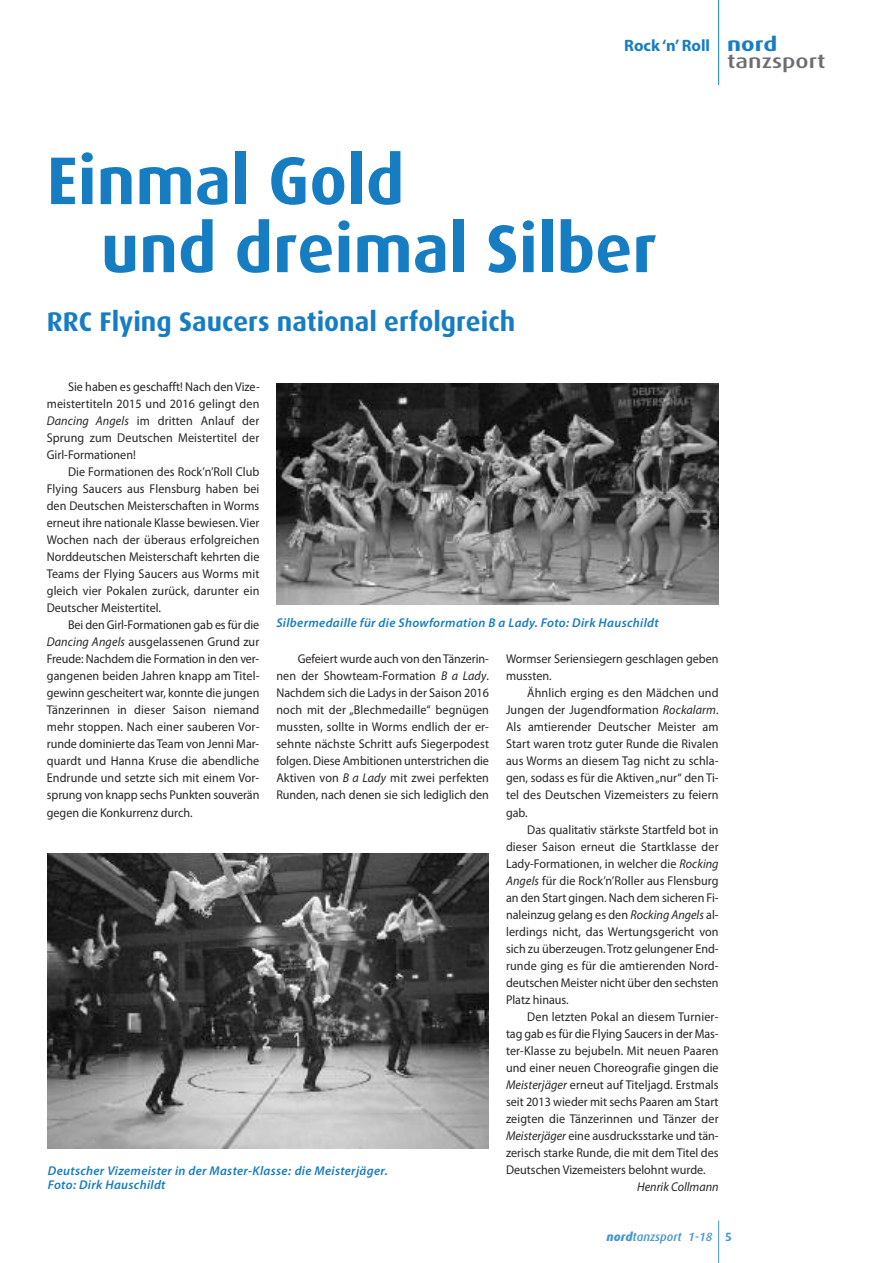
<style>
.page{position:relative;width:893px;height:1263px;background:#fff}
.page>*{position:absolute;margin:0;border:0;box-sizing:border-box;transform-origin:0 0}
.t1{font:700 67.5px/68.1px "Dax";color:#177dc2}
.t2{font:700 27px "Dax";color:#177dc2}
.t3{font:500 19.5px "Dax";color:#6c6d70;scale:1.25 1}
.t4{font:700 19.5px "Dax";color:#177dc2;scale:1.25 1}
.t5{font:700 16.5px "Myriad Pro";color:#177dc2}
.t6{font:12.75px/17px "Myriad Pro";color:#272526;text-align:justify;scale:.95 1}
.t7{font:italic 600 12.75px/14.9px "Myriad Pro";letter-spacing:.025em;color:#177dc2}
.t8{font:italic 12.75px "Myriad Pro";color:#272526;scale:.95 1}
.t9{font:italic 500 12px "Dax";color:#4697ce}
.s1{font-style:italic}
.s2{font-weight:800}
.s3{font-weight:700;font-style:normal}
</style>
<div class="page">
<hr style="left:718px;top:1220px;width:1px;height:43px;background:#4697ce">
<hr style="left:718px;top:0;width:1px;height:85px;background:#177dc2">
<img style="left:47px;top:854px;width:442px;height:294px">
<img style="left:276px;top:383px;width:442px;height:221px">
<p class="t5" style="left:624px;top:39px;width:87px">Rock‘n’Roll</p>
<h3 class="t4" style="left:727px;top:33px;width:42px">nord</h3>
<h3 class="t3" style="left:727px;top:50px;width:80px">tanzsport</h3>
<h1 class="t1" style="left:101px;top:147px;width:557px;text-indent:-54px">Einmal Gold<br>und dreimal Silber</h1>
<h2 class="t2" style="left:47px;top:306px;width:470px">RRC Flying Saucers national erfolgreich</h2>
<p class="t6" style="left:47px;top:379px;width:226px;text-indent:21px">Sie haben es geschafft! Nach den Vize&shy;meistertiteln 2015 und 2016 gelingt den <span class="s1">Dancing Angels</span> im dritten Anlauf der Sprung zum Deutschen Meistertitel der Girl-Formationen!</p>
<p class="t6" style="left:47px;top:464px;width:225px;text-indent:21px">Die Formationen des Rock’n’Roll Club Flying Saucers aus Flensburg haben bei den Deutschen Meisterschaften in Worms erneut ihre nationale Klasse bewiesen. Vier Wochen nach der überaus erfolgreichen Norddeutschen Meisterschaft kehrten die Teams der Flying Saucers aus Worms mit gleich vier Pokalen zurück, darunter ein Deutscher Meistertitel.</p>
<p class="t6" style="left:47px;top:618px;width:225px;text-indent:21px">Bei den Girl-Formationen gab es für die <span class="s1">Dancing Angels</span> ausgelassenen Grund zur Freude: Nachdem die Formation in den ver&shy;gangenen beiden Jahren knapp am Titel&shy;gewinn gescheitert war, konnte die jungen Tänzerinnen in dieser Saison niemand mehr stoppen. Nach einer sauberen Vor&shy;runde dominierte das Team von Jenni Mar&shy;quardt und Hanna Kruse die abendliche Endrunde und setzte sich mit einem Vor&shy;sprung von knapp sechs Punkten souverän gegen die Konkurrenz durch.</p>
<p class="t7" style="left:276px;top:617px;width:384px">Silbermedaille für die Showformation B a Lady. Foto: Dirk Hauschildt</p>
<p class="t6" style="left:276px;top:652px;width:225px;text-indent:21px">Gefeiert wurde auch von denTänzerin&shy;nen der Showteam-Formation <span class="s1">B a Lady</span>.<br>Nachdem sich die Ladys in der Saison 2016 noch mit der „Blechmedaille“ begnügen mussten, sollte in Worms endlich der er&shy;sehnte nächste Schritt aufs Siegerpodest folgen. Diese Ambitionen unterstrichen die Aktiven von <span class="s1">B a Lady</span> mit zwei perfekten Runden, nach denen sie sich lediglich den</p>
<p class="t6" style="left:506px;top:652px;width:225px">Wormser Seriensiegern geschlagen geben mussten.</p>
<p class="t6" style="left:506px;top:686px;width:225px;text-indent:21px">Ähnlich erging es den Mädchen und Jungen der Jugendformation <span class="s1">Rockalarm</span>.<br>Als amtierender Deutscher Meister am Start waren trotz guter Runde die Rivalen aus Worms an diesem Tag nicht zu schla&shy;gen, sodass es für die Aktiven„nur“ den Ti&shy;tel des Deutschen Vizemeisters zu feiern gab.</p>
<p class="t6" style="left:506px;top:822px;width:225px;text-indent:21px">Das qualitativ stärkste Startfeld bot in dieser Saison erneut die Startklasse der Lady-Formationen, in welcher die <span class="s1">Rocking Angels</span> für die Rock’n’Roller aus Flensburg an den Start gingen. Nach dem sicheren Fi&shy;naleinzug gelang es den <span class="s1">Rocking Angels</span> al&shy;lerdings nicht, das Wertungsgericht von sich zu überzeugen. Trotz gelungener End&shy;runde ging es für die amtierenden Nord&shy;deutschen Meister nicht über den sechsten Platz hinaus.</p>
<p class="t6" style="left:506px;top:1009px;width:225px;text-indent:21px">Den letzten Pokal an diesem Turnier&shy;tag gab es für die Flying Saucers in der Mas&shy;ter-Klasse zu bejubeln. Mit neuen Paaren und einer neuen Choreografie gingen die <span class="s1">Meisterjäger</span> erneut auf Titeljagd. Erstmals seit 2013 wieder mit sechs Paaren am Start zeigten die Tänzerinnen und Tänzer der <span class="s1">Meisterjäger</span> eine ausdrucksstarke und tän&shy;zerisch starke Runde, die mit dem Titel des Deutschen Vizemeisters belohnt wurde.</p>
<p class="t8" style="left:637px;top:1182px;width:87px">Henrik Collmann</p>
<p class="t7" style="left:48px;top:1164px;width:341px">Deutscher Vizemeister in der Master-Klasse: die Meisterjäger.<br>Foto: Dirk Hauschildt</p>
<p class="t9" style="left:607px;top:1230px;width:127px"><span class="s2">nord</span>tanzsport 1-18 <span class="s3">5</span></p>
</div>
